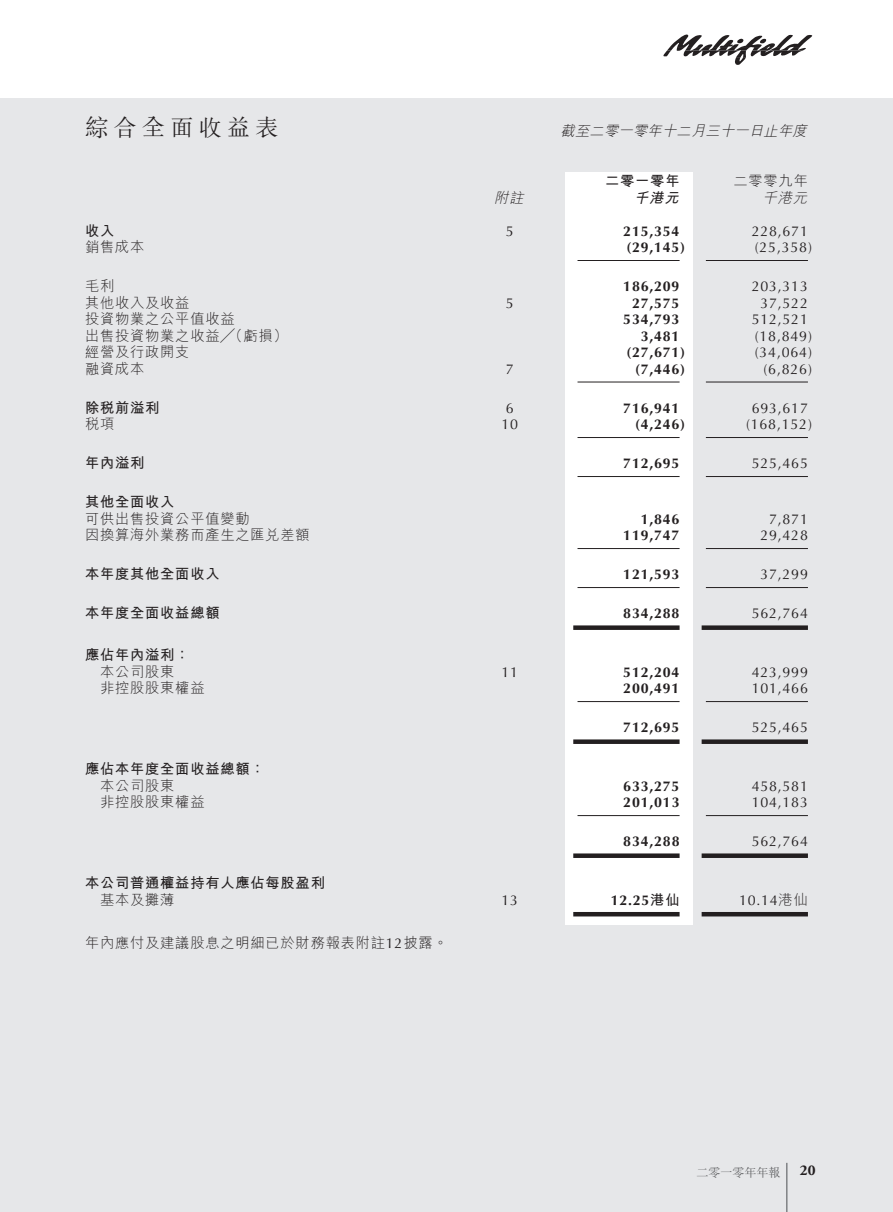
<style>
.page{position:relative;width:893px;height:1212px;background:#fff}
.page>*{position:absolute;margin:0;border:0;box-sizing:border-box;transform-origin:0 0}
.t1{font:300 23.25px "M Sung HK";letter-spacing:.22em;color:#231f20}
.t2{font:700 15px "Adobe Garamond Pro";color:#231f20}
.t3{font:14.25px "Optima LT Std";letter-spacing:.055em;color:#231f20}
.t4{font:700 14.25px "Optima LT Std";letter-spacing:.055em;color:#231f20}
.t5{font:300 14.25px/16.5px "M Hei HK";letter-spacing:.055em;color:#231f20}
.t6{font:700 14.25px/16.5px "M Hei HK";letter-spacing:.055em;color:#231f20}
.t7{font:italic 300 14.25px "M Hei HK";color:#231f20}
.t8{font:italic 700 14.25px "M Hei HK";color:#231f20}
.t9{font:300 12px "M Sung HK";color:#57585a}
.s1{font-weight:700}
.s2{font-weight:300}
.s3{font-family:"M Hei HK"}
.s4{font-family:"M Hei HK";font-weight:300}
.s5{font-family:"Optima LT Std";font-weight:400}
</style>
<div class="page">
<div style="left:0;top:98px;width:893px;height:1114px;background:#e6e7e9"></div>
<hr style="left:786px;top:1163px;width:1px;height:49px;background:#808285">
<svg style="left:663px;top:35px;width:149px;height:30px"></svg>
<div style="left:566px;top:172px;width:127px;height:752px;background:#fff"></div>
<hr style="left:577px;top:260px;width:103px;height:1px;background:#231f20">
<hr style="left:706px;top:260px;width:102px;height:1px;background:#231f20">
<hr style="left:577px;top:382px;width:103px;height:1px;background:#231f20">
<hr style="left:706px;top:382px;width:102px;height:1px;background:#231f20">
<hr style="left:577px;top:437px;width:103px;height:1px;background:#231f20">
<hr style="left:706px;top:437px;width:102px;height:1px;background:#231f20">
<hr style="left:577px;top:476px;width:103px;height:1px;background:#231f20">
<hr style="left:706px;top:476px;width:102px;height:1px;background:#231f20">
<hr style="left:577px;top:548px;width:103px;height:1px;background:#231f20">
<hr style="left:706px;top:548px;width:102px;height:1px;background:#231f20">
<hr style="left:577px;top:587px;width:103px;height:1px;background:#231f20">
<hr style="left:706px;top:587px;width:102px;height:1px;background:#231f20">
<div style="left:573px;top:625px;width:107px;height:5px;background:#231f20"></div>
<div style="left:702px;top:625px;width:106px;height:5px;background:#231f20"></div>
<hr style="left:577px;top:701px;width:103px;height:1px;background:#231f20">
<hr style="left:706px;top:701px;width:102px;height:1px;background:#231f20">
<div style="left:573px;top:739px;width:107px;height:5px;background:#231f20"></div>
<div style="left:702px;top:739px;width:106px;height:5px;background:#231f20"></div>
<hr style="left:577px;top:815px;width:103px;height:1px;background:#231f20">
<hr style="left:706px;top:815px;width:102px;height:1px;background:#231f20">
<div style="left:573px;top:853px;width:107px;height:5px;background:#231f20"></div>
<div style="left:702px;top:853px;width:106px;height:5px;background:#231f20"></div>
<hr style="left:573px;top:912px;width:107px;height:4px;background:#231f20">
<hr style="left:702px;top:912px;width:106px;height:4px;background:#231f20">
<p class="t1" style="left:85px;top:111px;width:195px">綜合全面收益表</p>
<p class="t7" style="left:561px;top:121px;width:252px">截至二零一零年十二月三十一日止年度</p>
<p class="t6" style="left:605px;top:171px;width:76px">二零一零年</p>
<p class="t5" style="left:733px;top:172px;width:76px">二零零九年</p>
<p class="t7" style="left:494px;top:187px;width:35px">附註</p>
<p class="t8" style="left:634px;top:187px;width:50px">千港元</p>
<p class="t7" style="left:763px;top:187px;width:50px">千港元</p>
<p class="t6" style="left:85px;top:221px;width:31px">收入</p>
<p class="t3" style="left:506px;top:222px;width:9px">5</p>
<p class="t4" style="left:623px;top:222px;width:58px">215,354</p>
<p class="t3" style="left:752px;top:222px;width:58px">228,671</p>
<p class="t5" style="left:85px;top:238px;width:61px">銷售成本</p>
<p class="t4" style="left:626px;top:239px;width:60px">(29,145)</p>
<p class="t3" style="left:755px;top:239px;width:59px">(25,358)</p>
<p class="t5" style="left:85px;top:277px;width:31px">毛利</p>
<p class="t4" style="left:623px;top:278px;width:58px">186,209</p>
<p class="t3" style="left:752px;top:278px;width:58px">203,313</p>
<p class="t5" style="left:85px;top:293px;width:106px">其他收入及收益</p>
<p class="t3" style="left:506px;top:294px;width:9px">5</p>
<p class="t4" style="left:632px;top:294px;width:49px">27,575</p>
<p class="t3" style="left:760px;top:294px;width:49px">37,522</p>
<p class="t5" style="left:85px;top:310px;width:151px">投資物業之公平值收益</p>
<p class="t4" style="left:623px;top:311px;width:58px">534,793</p>
<p class="t3" style="left:752px;top:311px;width:58px">512,521</p>
<p class="t5" style="left:85px;top:326px;width:204px">出售投資物業之收益╱（虧損）</p>
<p class="t4" style="left:641px;top:327px;width:40px">3,481</p>
<p class="t3" style="left:755px;top:327px;width:59px">(18,849)</p>
<p class="t5" style="left:85px;top:343px;width:106px">經營及行政開支</p>
<p class="t4" style="left:626px;top:344px;width:60px">(27,671)</p>
<p class="t3" style="left:755px;top:344px;width:59px">(34,064)</p>
<p class="t5" style="left:85px;top:359px;width:61px">融資成本</p>
<p class="t3" style="left:506px;top:360px;width:9px">7</p>
<p class="t4" style="left:635px;top:360px;width:51px">(7,446)</p>
<p class="t3" style="left:764px;top:360px;width:50px">(6,826)</p>
<p class="t6" style="left:85px;top:398px;width:76px">除稅前溢利</p>
<p class="t3" style="left:506px;top:399px;width:9px">6</p>
<p class="t4" style="left:623px;top:399px;width:58px">716,941</p>
<p class="t3" style="left:752px;top:399px;width:58px">693,617</p>
<p class="t5" style="left:85px;top:415px;width:31px">稅項</p>
<p class="t3" style="left:502px;top:416px;width:18px">10</p>
<p class="t4" style="left:635px;top:416px;width:51px">(4,246)</p>
<p class="t3" style="left:746px;top:416px;width:68px">(168,152)</p>
<p class="t6" style="left:85px;top:453px;width:61px">年內溢利</p>
<p class="t4" style="left:623px;top:455px;width:58px">712,695</p>
<p class="t3" style="left:752px;top:455px;width:58px">525,465</p>
<p class="t5" style="left:85px;top:493px;width:166px"><span class="s1">其他全面收入<br></span>可供出售投資公平值變動</p>
<p class="t4" style="left:641px;top:510px;width:40px">1,846</p>
<p class="t3" style="left:769px;top:510px;width:40px">7,871</p>
<p class="t5" style="left:85px;top:526px;width:226px">因換算海外業務而產生之匯兌差額</p>
<p class="t4" style="left:623px;top:527px;width:58px">119,747</p>
<p class="t3" style="left:760px;top:527px;width:49px">29,428</p>
<p class="t6" style="left:85px;top:564px;width:136px">本年度其他全面收入</p>
<p class="t4" style="left:623px;top:566px;width:58px">121,593</p>
<p class="t3" style="left:760px;top:566px;width:49px">37,299</p>
<p class="t6" style="left:85px;top:603px;width:136px">本年度全面收益總額</p>
<p class="t4" style="left:623px;top:605px;width:58px">834,288</p>
<p class="t3" style="left:752px;top:605px;width:58px">562,764</p>
<p class="t6" style="left:85px;top:645px;width:106px;text-align:center">應佔年內溢利：<span class="s2">本公司股東</span></p>
<p class="t3" style="left:502px;top:663px;width:18px">11</p>
<p class="t4" style="left:623px;top:663px;width:58px">512,204</p>
<p class="t3" style="left:752px;top:663px;width:58px">423,999</p>
<p class="t5" style="left:100px;top:679px;width:106px">非控股股東權益</p>
<p class="t4" style="left:623px;top:680px;width:58px">200,491</p>
<p class="t3" style="left:752px;top:680px;width:58px">101,466</p>
<p class="t4" style="left:623px;top:719px;width:58px">712,695</p>
<p class="t3" style="left:752px;top:719px;width:58px">525,465</p>
<p class="t6" style="left:100px;top:759px;width:166px;text-indent:-15px">應佔本年度全面收益總額：<span class="s2">本公司股東</span></p>
<p class="t4" style="left:623px;top:777px;width:58px">633,275</p>
<p class="t3" style="left:752px;top:777px;width:58px">458,581</p>
<p class="t5" style="left:100px;top:793px;width:106px">非控股股東權益</p>
<p class="t4" style="left:623px;top:794px;width:58px">201,013</p>
<p class="t3" style="left:752px;top:794px;width:58px">104,183</p>
<p class="t4" style="left:623px;top:833px;width:58px">834,288</p>
<p class="t3" style="left:752px;top:833px;width:58px">562,764</p>
<p class="t6" style="left:100px;top:873px;width:226px;text-indent:-15px">本公司普通權益持有人應佔每股盈利<span class="s2">基本及攤薄</span></p>
<p class="t3" style="left:502px;top:891px;width:18px">13</p>
<p class="t4" style="left:611px;top:891px;width:70px">12.25<span class="s3">港仙</span></p>
<p class="t3" style="left:739px;top:891px;width:70px">10.14<span class="s4">港仙</span></p>
<p class="t5" style="left:85px;top:934px;width:364px">年內應付及建議股息之明細已於財務報表附註<span class="s5">12</span>披露。</p>
<p class="t9" style="left:696px;top:1164px;width:85px">二零一零年年報</p>
<p class="t2" style="left:800px;top:1162px;width:17px">20</p>
</div>
